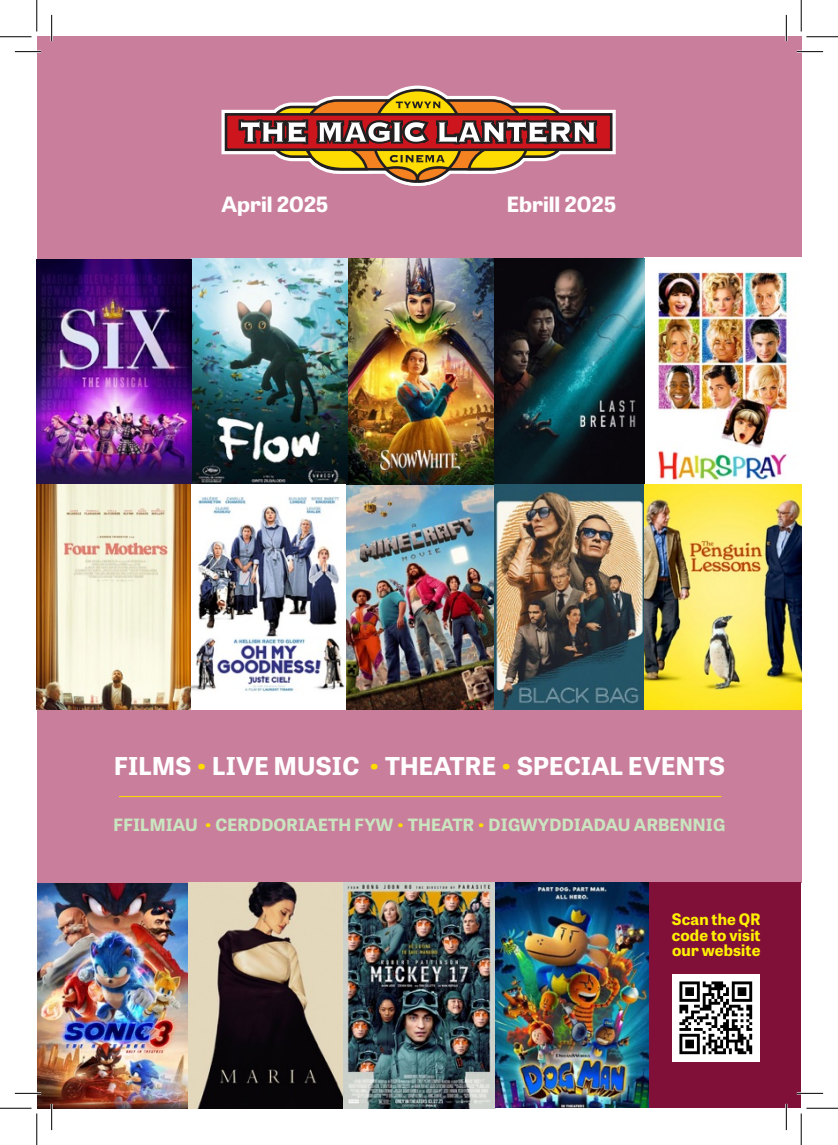
<style>
.page{position:relative;width:838px;height:1145px;background:#fff}
.page>*{position:absolute;margin:0;border:0;box-sizing:border-box;transform-origin:0 0}
.t1{font:700 24.5px "Tablet Gothic Wide";letter-spacing:.01em;color:#fff}
.t2{font:700 21px "Tablet Gothic Wide";color:#fff}
.t3{font:700 16.8px "Tablet Gothic Wide";letter-spacing:.01em;color:#cae4c0}
.t4{font:700 15.75px/15.8px "Tablet Gothic Wide";letter-spacing:.015em;color:#fff101;text-align:justify;scale:.95 1}
.s1{color:#ffdc01}
</style>
<div class="page">
<img style="left:37px;top:883px;width:152px;height:225px">
<div style="left:37px;top:37px;width:764px;height:443px;background:#c97e9b"></div>
<svg style="left:221px;top:110px;width:394px;height:44px"></svg>
<div style="left:225px;top:113px;width:387px;height:38px;border:3px solid #231f20"></div>
<svg style="left:229px;top:85px;width:377px;height:101px"></svg>
<div style="left:37px;top:710px;width:764px;height:173px;background:#c97e9b"></div>
<hr style="left:119px;top:796px;width:602px;height:1px;background:#ffdc01">
<img style="left:346px;top:484px;width:455px;height:226px">
<img style="left:189px;top:883px;width:459px;height:225px">
<img style="left:347px;top:258px;width:147px;height:226px">
<img style="left:37px;top:258px;width:310px;height:227px">
<img style="left:494px;top:258px;width:307px;height:226px">
<img style="left:37px;top:484px;width:154px;height:226px">
<div style="left:648px;top:883px;width:153px;height:225px;background:#811039"></div>
<img style="left:191px;top:484px;width:155px;height:208px">
<img style="left:672px;top:974px;width:87px;height:87px">
<hr style="left:15px;top:51px;width:26px;height:2px;background:#fff">
<hr style="left:796px;top:51px;width:27px;height:2px;background:#fff">
<hr style="left:15px;top:1092px;width:26px;height:2px;background:#fff">
<hr style="left:796px;top:1092px;width:27px;height:2px;background:#fff">
<hr style="left:51px;top:15px;width:2px;height:26px;background:#fff">
<hr style="left:51px;top:1104px;width:2px;height:26px;background:#fff">
<hr style="left:785px;top:15px;width:2px;height:26px;background:#fff">
<hr style="left:785px;top:1104px;width:2px;height:26px;background:#fff">
<svg style="left:15px;top:51px;width:26px;height:1px"></svg>
<svg style="left:796px;top:51px;width:27px;height:1px"></svg>
<svg style="left:15px;top:1093px;width:26px;height:1px"></svg>
<svg style="left:796px;top:1093px;width:27px;height:1px"></svg>
<svg style="left:51px;top:15px;width:1px;height:26px"></svg>
<svg style="left:51px;top:1104px;width:1px;height:26px"></svg>
<svg style="left:786px;top:15px;width:1px;height:26px"></svg>
<svg style="left:786px;top:1104px;width:1px;height:26px"></svg>
<hr style="left:0;top:36px;width:32px;height:1px;background:#000">
<hr style="left:806px;top:36px;width:31px;height:1px;background:#000">
<hr style="left:0;top:1108px;width:32px;height:1px;background:#000">
<hr style="left:806px;top:1108px;width:31px;height:1px;background:#000">
<hr style="left:36px;top:0;width:1px;height:31px;background:#000">
<hr style="left:36px;top:1113px;width:1px;height:32px;background:#000">
<hr style="left:800px;top:0;width:1px;height:31px;background:#000">
<hr style="left:800px;top:1113px;width:1px;height:32px;background:#000">
<p class="t2" style="left:221px;top:188px;width:108px">April 2025</p>
<p class="t2" style="left:506px;top:188px;width:111px">Ebrill 2025</p>
<h1 class="t1" style="left:114px;top:747px;width:612px">FILMS <span class="s1">•</span> LIVE MUSIC <span class="s1">•</span> THEATRE <span class="s1">•</span> SPECIAL EVENTS</h1>
<p class="t3" style="left:114px;top:812px;width:613px">FFILMIAU <span class="s1">•</span> CERDDORIAETH FYW <span class="s1">•</span> THEATR <span class="s1">•</span> DIGWYDDIADAU ARBENNIG</p>
<p class="t4" style="left:671px;top:910px;width:95px">Scan the QR code to visit our website</p>
</div>
